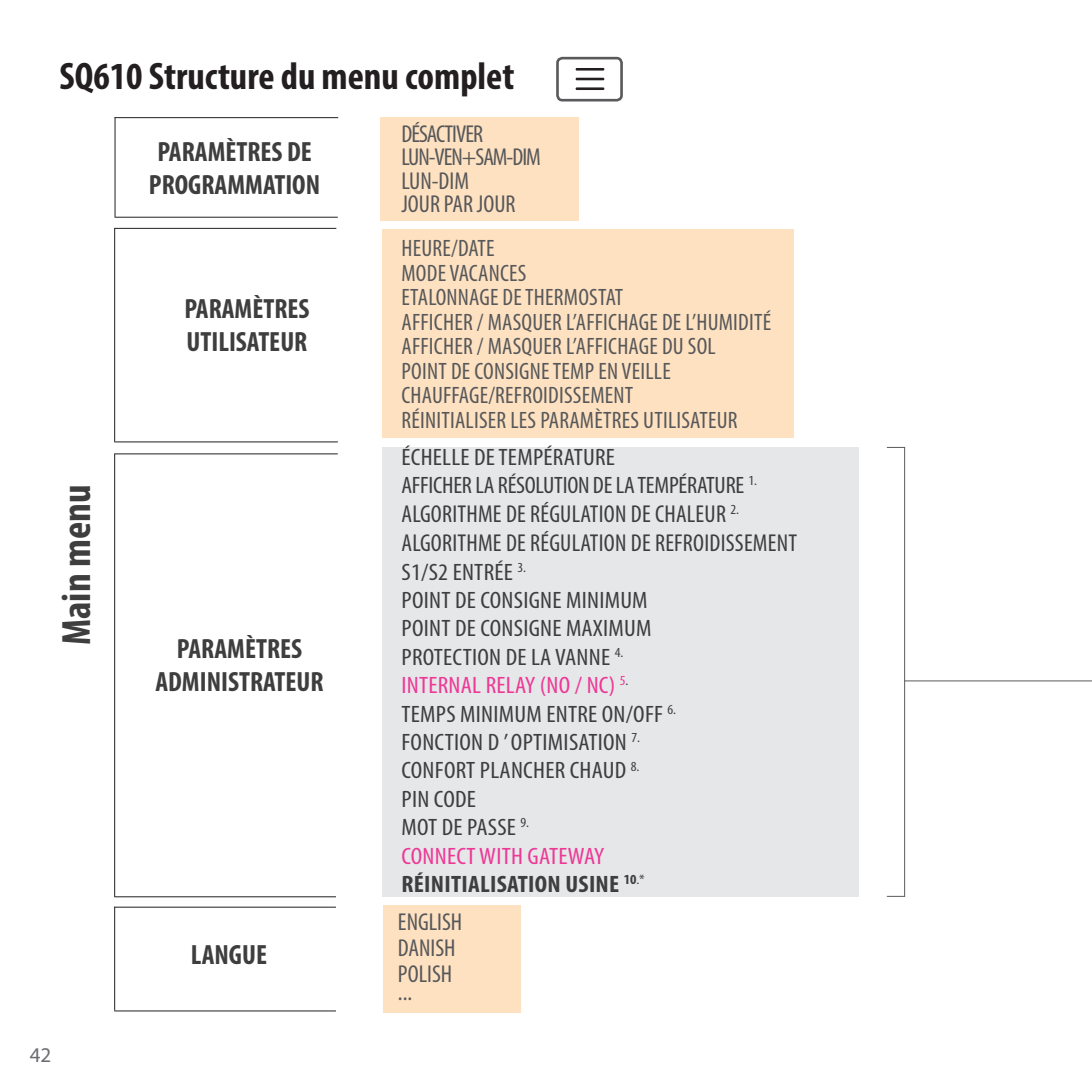
<style>
.page{position:relative;width:1092px;height:1092px;background:#fff}
.page>*{position:absolute;margin:0;border:0;box-sizing:border-box;transform-origin:0 0}
.t1{font:700 condensed 40.95px "Myriad Pro";color:#3e3e3f}
.t2{font:700 condensed 38.5px "Myriad Pro";color:#231f20}
.t3{font:700 condensed 28px/33.6px "Myriad Pro";color:#3e3e3f}
.t4{font:condensed 24.5px "Myriad Pro";letter-spacing:.01em;color:#3e3e3f}
.t5{font:condensed 24.5px "Myriad Pro";color:#57585a}
.t6{font:condensed 24.5px "Myriad Pro";letter-spacing:-.04em;color:#57585a}
.t7{font:condensed 23.8px "Myriad Pro";letter-spacing:.01em;color:#57585a}
.t8{font:condensed 23.8px "Myriad Pro";letter-spacing:.01em;color:#3e3e3f;scale:1.08 1}
.t9{font:condensed 23.8px "Myriad Pro";letter-spacing:.01em;color:#ed3896;scale:1.08 1}
.t10{font:condensed 23.8px "Myriad Pro";letter-spacing:-.01em;color:#3e3e3f;scale:1.04 1}
.t11{font:700 condensed 23.8px "Myriad Pro";letter-spacing:.01em;color:#3e3e3f;scale:1.08 1}
.t12{font:21px "Myriad Pro";color:#6c6d70}
</style>
<div class="page">
<div style="left:382px;top:447px;width:476px;height:449px;background:#e6e7e9"></div>
<div style="left:383px;top:229px;width:411px;height:209px;background:#fee1c1"></div>
<div style="left:383px;top:905px;width:137px;height:107px;background:#fee1c1"></div>
<hr style="left:575px;top:78px;width:29px;height:2px;background:#231f20">
<hr style="left:575px;top:68px;width:29px;height:3px;background:#231f20">
<hr style="left:575px;top:87px;width:29px;height:3px;background:#231f20">
<hr style="left:114px;top:117px;width:2px;height:101px;background:#231f20">
<hr style="left:115px;top:117px;width:223px;height:1px;background:#231f20">
<hr style="left:115px;top:453px;width:223px;height:1px;background:#231f20">
<hr style="left:115px;top:228px;width:221px;height:1px;background:#231f20">
<hr style="left:115px;top:216px;width:223px;height:2px;background:#231f20">
<hr style="left:114px;top:906px;width:222px;height:1px;background:#231f20">
<hr style="left:114px;top:1010px;width:222px;height:1px;background:#231f20">
<hr style="left:115px;top:896px;width:221px;height:1px;background:#231f20">
<hr style="left:115px;top:441px;width:223px;height:1px;background:#231f20">
<div style="left:380px;top:117px;width:198px;height:103px;background:#fee1c1"></div>
<hr style="left:114px;top:906px;width:1px;height:104px;background:#231f20">
<hr style="left:114px;top:228px;width:1px;height:214px;background:#231f20">
<hr style="left:114px;top:453px;width:1px;height:444px;background:#231f20">
<hr style="left:904px;top:447px;width:1px;height:449px;background:#5a5a5d">
<svg style="left:886px;top:447px;width:18px;height:1px"></svg>
<svg style="left:887px;top:895px;width:17px;height:1px"></svg>
<div style="left:556px;top:57px;width:66px;height:44px;border:3px solid #5a5a5d;border-radius:5px"></div>
<hr style="left:904px;top:680px;width:187px;height:1px;background:#5a5a5d">
<p class="t2" style="left:60px;top:52px;width:456px">SQ610 Structure du menu complet</p>
<p class="t1" style="left:51px;top:645px;width:162px;rotate:-90deg">Main menu</p>
<p class="t3" style="left:149px;top:134px;width:173px">PARAMÈTRES DE<br>PROGRAMMATION</p>
<p class="t3" style="left:184px;top:291px;width:127px">PARAMÈTRES<br>UTILISATEUR</p>
<p class="t3" style="left:155px;top:630px;width:170px;text-align:center">PARAMÈTRES<br>ADMINISTRATEUR</p>
<p class="t3" style="left:191px;top:937px;width:78px">LANGUE</p>
<p class="t6" style="left:401px;top:119px;width:83px">DÉSACTIVER</p>
<p class="t6" style="left:401px;top:142px;width:141px">LUN-VEN+SAM-DIM</p>
<p class="t5" style="left:401px;top:166px;width:69px">LUN-DIM</p>
<p class="t5" style="left:401px;top:189px;width:116px">JOUR PAR JOUR</p>
<p class="t7" style="left:401px;top:234px;width:95px">HEURE/DATE</p>
<p class="t7" style="left:401px;top:258px;width:126px">MODE VACANCES</p>
<p class="t7" style="left:401px;top:283px;width:223px">ETALONNAGE DE THERMOSTAT</p>
<p class="t7" style="left:401px;top:307px;width:371px">AFFICHER / MASQUER L’AFFICHAGE DE L’HUMIDITÉ</p>
<p class="t7" style="left:401px;top:332px;width:316px">AFFICHER / MASQUER L’AFFICHAGE DU SOL</p>
<p class="t7" style="left:401px;top:356px;width:271px">POINT DE CONSIGNE TEMP EN VEILLE</p>
<p class="t7" style="left:401px;top:381px;width:233px">CHAUFFAGE/REFROIDISSEMENT</p>
<p class="t7" style="left:401px;top:405px;width:337px">RÉINITIALISER LES PARAMÈTRES UTILISATEUR</p>
<p class="t8" style="left:401px;top:442px;width:199px">ÉCHELLE DE TEMPÉRATURE</p>
<p class="t10" style="left:401px;top:471px;width:343px">AFFICHER LA RÉSOLUTION DE LA TEMPÉRATURE <sup>1.</sup></p>
<p class="t4" style="left:401px;top:499px;width:339px">ALGORITHME DE RÉGULATION DE CHALEUR <sup>2.</sup></p>
<p class="t4" style="left:401px;top:528px;width:397px">ALGORITHME DE RÉGULATION DE REFROIDISSEMENT</p>
<p class="t8" style="left:401px;top:557px;width:117px">S1/S2 ENTRÉE <sup>3.</sup></p>
<p class="t8" style="left:401px;top:585px;width:229px">POINT DE CONSIGNE MINIMUM</p>
<p class="t8" style="left:401px;top:614px;width:233px">POINT DE CONSIGNE MAXIMUM</p>
<p class="t8" style="left:401px;top:642px;width:207px">PROTECTION DE LA VANNE <sup>4.</sup></p>
<p class="t9" style="left:401px;top:671px;width:212px">INTERNAL RELAY (NO / NC) <sup>5</sup><sup>.</sup></p>
<p class="t8" style="left:401px;top:699px;width:256px">TEMPS MINIMUM ENTRE ON/OFF <sup>6.</sup></p>
<p class="t8" style="left:401px;top:727px;width:222px">FONCTION D ’ OPTIMISATION <sup>7.</sup></p>
<p class="t8" style="left:401px;top:756px;width:222px">CONFORT PLANCHER CHAUD <sup>8.</sup></p>
<p class="t8" style="left:401px;top:784px;width:70px">PIN CODE</p>
<p class="t8" style="left:401px;top:813px;width:120px">MOT DE PASSE <sup>9.</sup></p>
<p class="t9" style="left:401px;top:841px;width:189px">CONNECT WITH GATEWAY</p>
<p class="t11" style="left:401px;top:869px;width:227px">RÉINITIALISATION USINE <sup>10</sup><sup>.*</sup></p>
<p class="t5" style="left:398px;top:906px;width:66px">ENGLISH</p>
<p class="t5" style="left:398px;top:932px;width:59px">DANISH</p>
<p class="t5" style="left:398px;top:959px;width:56px">POLISH</p>
<p class="t5" style="left:398px;top:976px;width:16px">...</p>
<p class="t12" style="left:30px;top:1042px;width:23px">42</p>
</div>
